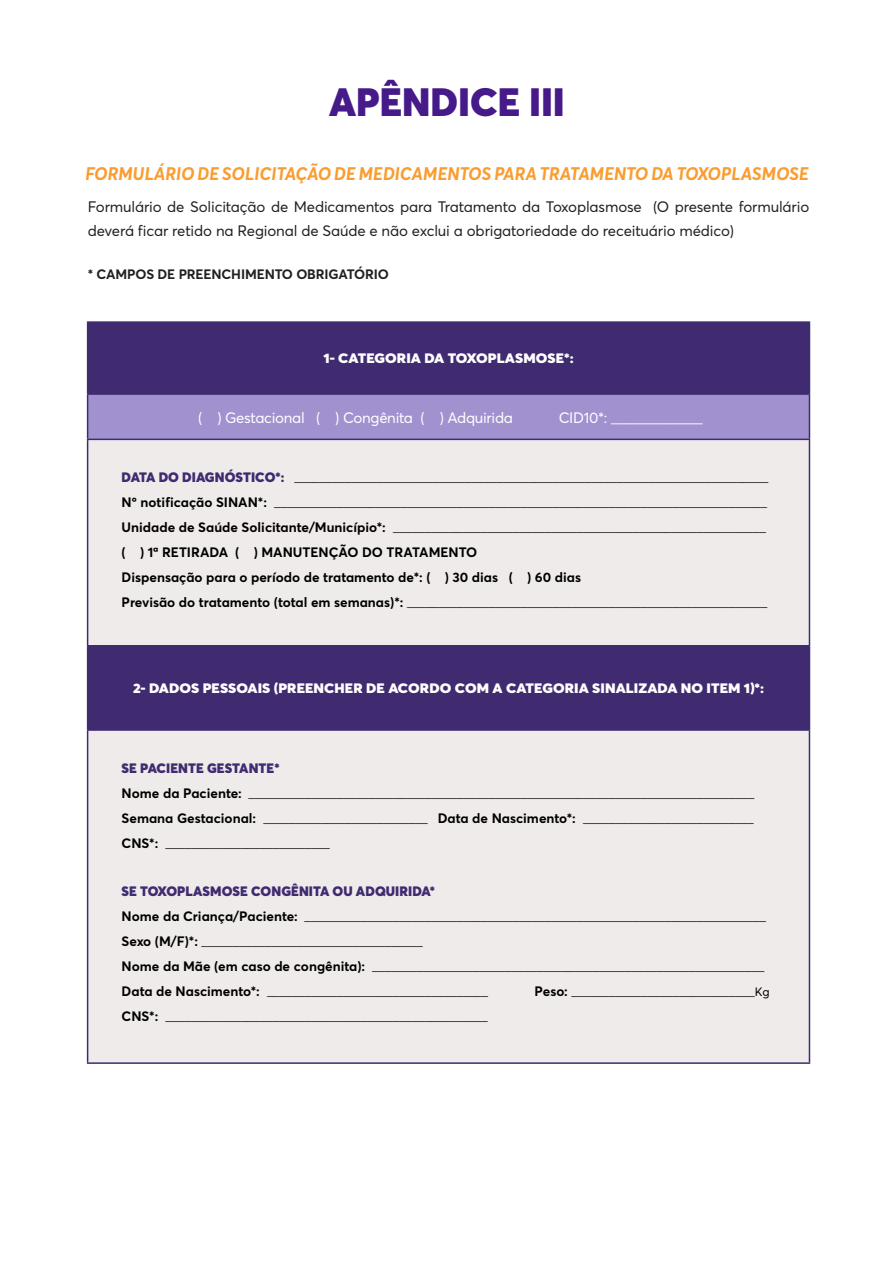
<style>
.page{position:relative;width:893px;height:1263px;background:#fff}
.page>*{position:absolute;margin:0;border:0;box-sizing:border-box;transform-origin:0 0}
.t1{font:900 39px "Averta";color:#471a8a}
.t2{font:italic 700 18px "Averta";letter-spacing:-.02em;color:#fa9c2f}
.t3{font:15px/24px "Averta";letter-spacing:-.01em;color:#231f20}
.texto_quadros_anexo{font:15px "Averta";letter-spacing:-.02em;color:#fff}
.texto_quadros_anexo-2{font:900 13.5px "Averta";letter-spacing:.005em;color:#fff;scale:1.08 1}
.texto_quadros_anexo-3{font:700 13.5px "Averta";color:#000}
.texto_quadros_anexo-4{font:900 13.5px "Averta";letter-spacing:.005em;color:#3f2b70}
.t4{font:700 13.5px "Averta";letter-spacing:-.01em;color:#231f20}
.texto_quadros_anexo-5{font:12px "Averta";color:#000}
.s1{font-weight:900;font-size:13.5px;color:#3f2b70}
.s2{font-weight:700;font-size:13.5px}
</style>
<div class="page">
<div style="left:88px;top:323px;width:721px;height:70px;background:#402b70"></div>
<div style="left:88px;top:394px;width:721px;height:45px;background:#a291cf"></div>
<svg style="left:88px;top:440px;width:721px;height:622px;background:#d8d1da"></svg>
<hr style="left:87px;top:321px;width:723px;height:2px;background:#3f2b70">
<hr style="left:87px;top:323px;width:1px;height:70px;background:#3f2b70">
<hr style="left:809px;top:323px;width:1px;height:70px;background:#3f2b70">
<hr style="left:87px;top:393px;width:723px;height:2px;background:#3f2b70">
<hr style="left:87px;top:395px;width:1px;height:44px;background:#3f2b70">
<hr style="left:809px;top:395px;width:1px;height:44px;background:#3f2b70">
<hr style="left:87px;top:439px;width:723px;height:1px;background:#3f2b70">
<hr style="left:87px;top:440px;width:1px;height:205px;background:#3f2b70">
<hr style="left:809px;top:440px;width:1px;height:205px;background:#3f2b70">
<hr style="left:87px;top:645px;width:723px;height:1px;background:#3f2b70">
<hr style="left:87px;top:646px;width:1px;height:83px;background:#3f2b70">
<hr style="left:809px;top:646px;width:1px;height:83px;background:#3f2b70">
<hr style="left:87px;top:729px;width:723px;height:2px;background:#3f2b70">
<hr style="left:87px;top:731px;width:1px;height:331px;background:#3f2b70">
<hr style="left:809px;top:731px;width:1px;height:331px;background:#3f2b70">
<hr style="left:87px;top:1062px;width:723px;height:2px;background:#3f2b70">
<p class="t1" style="left:329px;top:77px;width:237px">APÊNDICE III</p>
<p class="t2" style="left:85px;top:162px;width:726px">FORMULÁRIO DE SOLICITAÇÃO DE MEDICAMENTOS PARA TRATAMENTO DA TOXOPLASMOSE</p>
<p class="t3" style="left:88px;top:195px;width:723px">Formulário de Solicitação de Medicamentos para Tratamento da Toxoplasmose (O presente formulário deverá ficar retido na Regional de Saúde e não exclui a obrigatoriedade do receituário médico)</p>
<p class="t4" style="left:88px;top:265px;width:303px">* CAMPOS DE PREENCHIMENTO OBRIGATÓRIO</p>
<p class="texto_quadros_anexo-2" style="left:323px;top:350px;width:233px">1- CATEGORIA DA TOXOPLASMOSE*:</p>
<p class="texto_quadros_anexo" style="left:198px;top:408px;width:316px">( ) Gestacional ( ) Congênita ( ) Adquirida</p>
<p class="texto_quadros_anexo" style="left:559px;top:408px;width:145px">CID10*: ____________</p>
<p class="texto_quadros_anexo-5" style="left:122px;top:471px;width:648px"><span class="s1">DATA DO DIAGNÓSTICO*:</span> ___________________________________________________________________________</p>
<p class="texto_quadros_anexo-5" style="left:122px;top:496px;width:647px"><span class="s2">Nº notificação SINAN*:</span> ______________________________________________________________________________</p>
<p class="texto_quadros_anexo-5" style="left:122px;top:521px;width:646px"><span class="s2">Unidade de Saúde Solicitante/Município*:</span> ___________________________________________________________</p>
<p class="texto_quadros_anexo-3" style="left:122px;top:544px;width:357px">( ) 1ª RETIRADA ( ) MANUTENÇÃO DO TRATAMENTO</p>
<p class="texto_quadros_anexo-3" style="left:122px;top:569px;width:461px">Dispensação para o período de tratamento de*: ( ) 30 dias ( ) 60 dias</p>
<p class="texto_quadros_anexo-5" style="left:122px;top:596px;width:647px"><span class="s2">Previsão do tratamento (total em semanas)*:</span> _________________________________________________________</p>
<p class="texto_quadros_anexo-2" style="left:133px;top:680px;width:586px">2- DADOS PESSOAIS (PREENCHER DE ACORDO COM A CATEGORIA SINALIZADA NO ITEM 1)*:</p>
<p class="texto_quadros_anexo-4" style="left:122px;top:760px;width:159px">SE PACIENTE GESTANTE*</p>
<p class="texto_quadros_anexo-5" style="left:122px;top:786px;width:634px"><span class="s2">Nome da Paciente:</span> ________________________________________________________________________________</p>
<p class="texto_quadros_anexo-5" style="left:122px;top:811px;width:634px"><span class="s2">Semana Gestacional:</span> __________________________ <span class="s2">Data de Nascimento*:</span> ___________________________</p>
<p class="texto_quadros_anexo-5" style="left:122px;top:836px;width:210px"><span class="s2">CNS*:</span> __________________________</p>
<p class="texto_quadros_anexo-4" style="left:122px;top:883px;width:315px">SE TOXOPLASMOSE CONGÊNITA OU ADQUIRIDA*</p>
<p class="texto_quadros_anexo-5" style="left:122px;top:910px;width:646px"><span class="s2">Nome da Criança/Paciente:</span> _________________________________________________________________________</p>
<p class="texto_quadros_anexo-5" style="left:122px;top:935px;width:303px"><span class="s2">Sexo (M/F)*:</span> ___________________________________</p>
<p class="texto_quadros_anexo-5" style="left:122px;top:960px;width:644px"><span class="s2">Nome da Mãe (em caso de congênita):</span> ______________________________________________________________</p>
<p class="texto_quadros_anexo-5" style="left:122px;top:985px;width:368px"><span class="s2">Data de Nascimento*:</span> ___________________________________</p>
<p class="texto_quadros_anexo-5" style="left:535px;top:985px;width:237px"><span class="s2">Peso:</span> _____________________________Kg</p>
<p class="texto_quadros_anexo-5" style="left:122px;top:1010px;width:368px"><span class="s2">CNS*:</span> ___________________________________________________</p>
</div>
